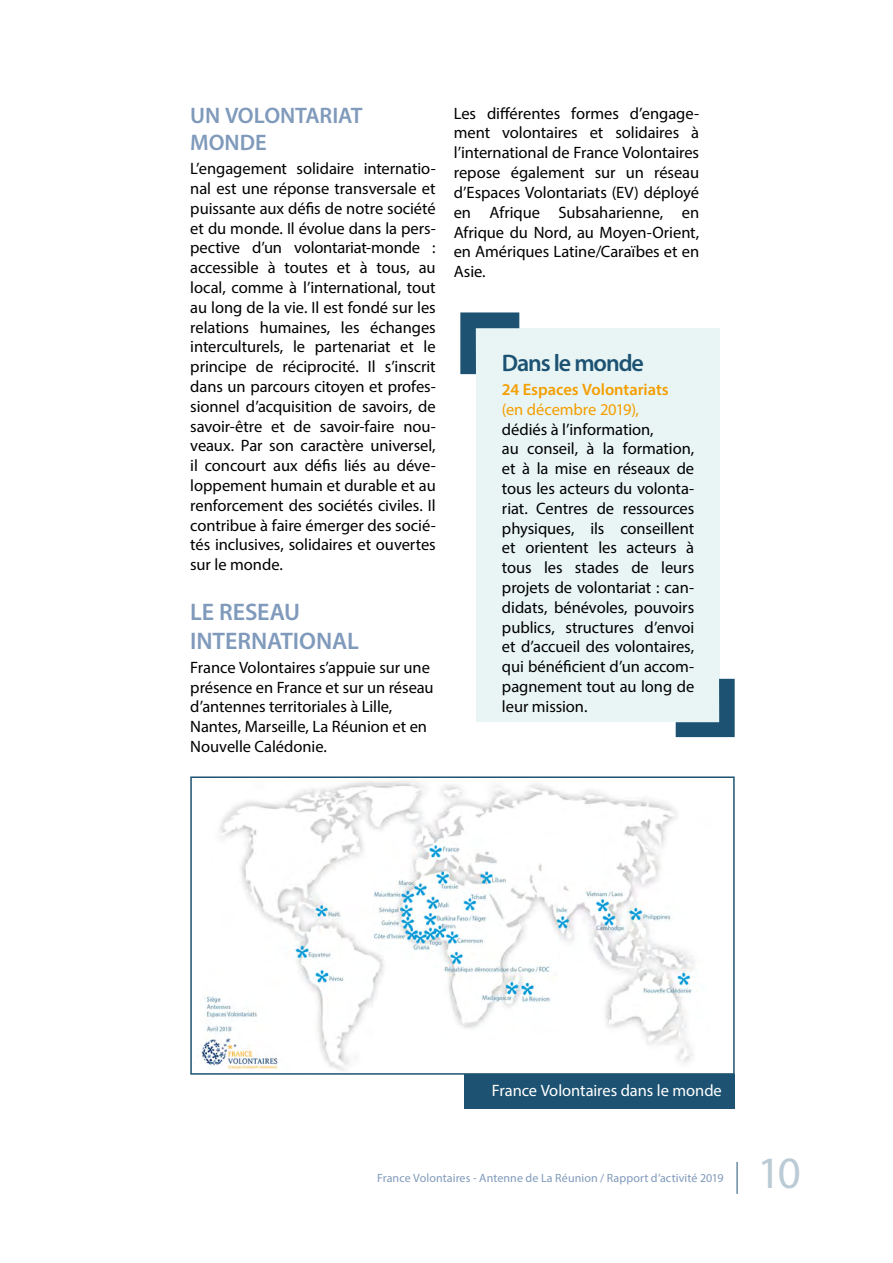
<style>
.page{position:relative;width:893px;height:1263px;background:#fff}
.page>*{position:absolute;margin:0;border:0;box-sizing:border-box;transform-origin:0 0}
.t1{font:45px "Myriad Pro";color:#bbcbd5}
.t2{font:600 24px/28.8px "Myriad Pro";letter-spacing:-.005em;color:#809abb}
.t3{font:600 24px "Myriad Pro";letter-spacing:-.045em;color:#1d5272}
.t4{font:600 22.5px/27px "Myriad Pro";letter-spacing:-.005em;color:#809abb}
.t5{font:16.5px/19.8px "Myriad Pro";letter-spacing:-.005em;color:#000;text-align:justify}
.t6{font:16.5px "Myriad Pro";letter-spacing:-.005em;color:#fff}
.t7{font:600 16.5px "Myriad Pro";letter-spacing:-.005em;color:#f49e00}
.t8{font:16.5px "Myriad Pro";letter-spacing:-.005em;color:#f49e00}
.t9{font:12px "Myriad Pro";letter-spacing:.01em;color:#809abb}
</style>
<div class="page">
<hr style="left:737px;top:1162px;width:1px;height:32px;background:#1d5272">
<div style="left:476px;top:329px;width:244px;height:393px;background:#e8f5f4"></div>
<svg style="left:460px;top:312px;width:59px;height:62px"></svg>
<svg style="left:676px;top:679px;width:59px;height:58px"></svg>
<div style="left:464px;top:1074px;width:271px;height:35px;background:#1d5272"></div>
<img style="left:201px;top:780px;width:494px;height:291px">
<div style="left:190px;top:776px;width:545px;height:299px;border:2px solid #1d5272"></div>
<h3 class="t4" style="left:190px;top:102px;width:174px">UN VOLONTARIAT<br>MONDE</h3>
<p class="t5" style="left:190px;top:159px;width:247px">L’engagement solidaire internatio&shy;nal est une réponse transversale et puissante aux défis de notre société et du monde. Il évolue dans la pers&shy;pective d’un volontariat-monde : accessible à toutes et à tous, au local, comme à l’international, tout au long de la vie. Il est fondé sur les relations humaines, les échanges interculturels, le partenariat et le principe de réciprocité. Il s’inscrit dans un parcours citoyen et profes&shy;sionnel d’acquisition de savoirs, de savoir-être et de savoir-faire nou&shy;veaux. Par son caractère universel, il concourt aux défis liés au déve&shy;loppement humain et durable et au renforcement des sociétés civiles. Il contribue à faire émerger des socié&shy;tés inclusives, solidaires et ouvertes sur le monde.</p>
<h2 class="t2" style="left:190px;top:597px;width:170px">LE RESEAU<br>INTERNATIONAL</h2>
<p class="t5" style="left:190px;top:657px;width:245px;text-align:left">France Volontaires s’appuie sur une présence en France et sur un réseau d’antennes territoriales à Lille,<br>Nantes, Marseille, La Réunion et en<br>Nouvelle Calédonie.</p>
<p class="t5" style="left:454px;top:103px;width:247px">Les différentes formes d’engage&shy;ment volontaires et solidaires à l’international de France Volontaires repose également sur un réseau d’Espaces Volontariats (EV) déployé en Afrique Subsaharienne, en Afrique du Nord, au Moyen-Orient, en Amériques Latine/Caraïbes et en Asie.</p>
<h2 class="t3" style="left:502px;top:348px;width:143px">Dans le monde</h2>
<p class="t7" style="left:502px;top:379px;width:168px">24 Espaces Volontariats</p>
<p class="t8" style="left:502px;top:399px;width:139px">(en décembre 2019),</p>
<p class="t5" style="left:502px;top:419px;width:194px;text-align:left">dédiés à l’information,<br>au conseil, à la formation, et à la mise en réseaux de tous les acteurs du volonta&shy;riat. Centres de ressources physiques, ils conseillent et orientent les acteurs à tous les stades de leurs projets de volontariat : can&shy;didats, bénévoles, pouvoirs publics, structures d’envoi et d’accueil des volontaires, qui bénéficient d’un accom&shy;pagnement tout au long de leur mission.</p>
<p class="t6" style="left:492px;top:1080px;width:231px">France Volontaires dans le monde</p>
<p class="t9" style="left:377px;top:1171px;width:348px">France Volontaires - Antenne de La Réunion / Rapport d’activité 2019</p>
<h1 class="t1" style="left:758px;top:1145px;width:45px">10</h1>
</div>
